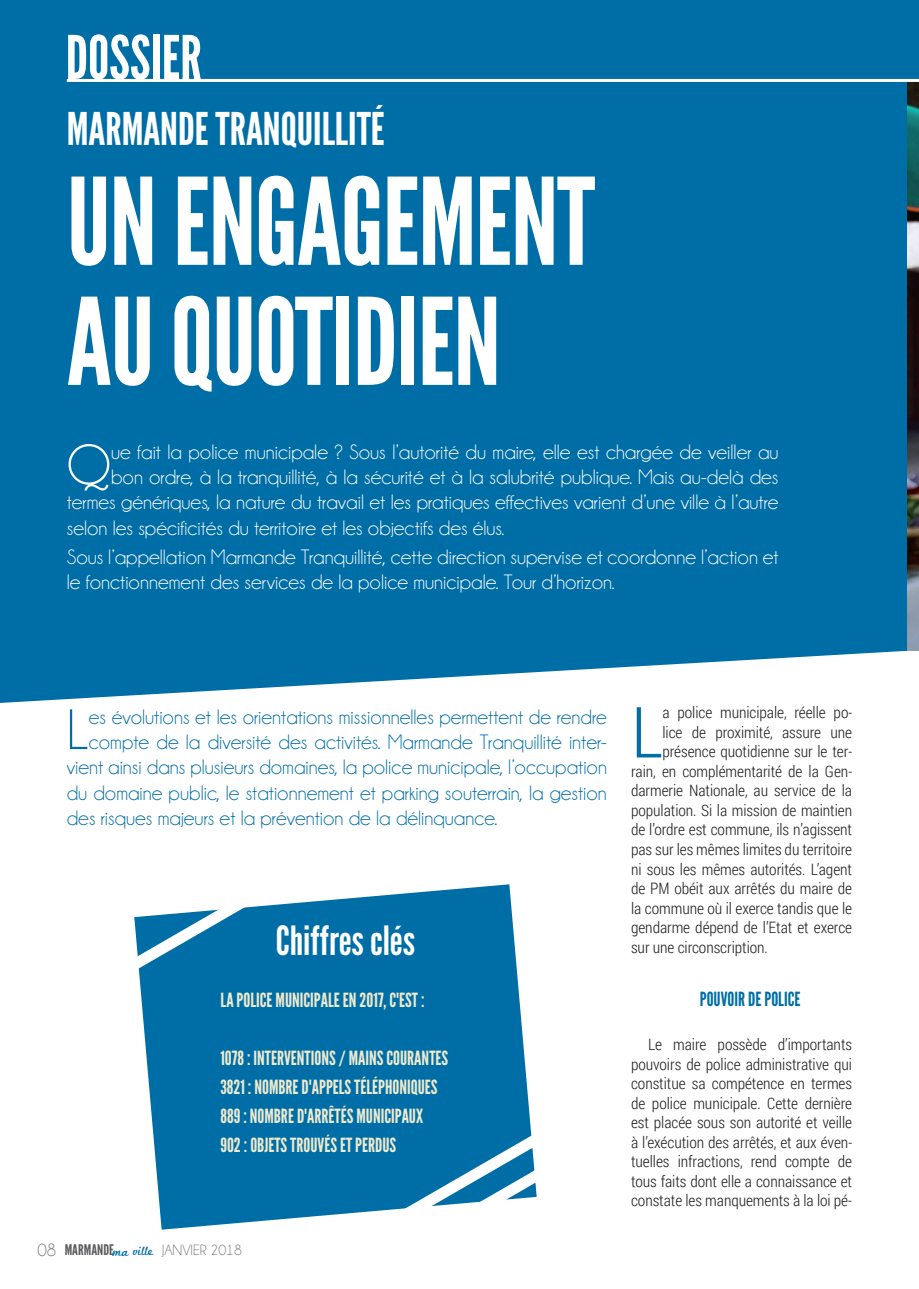
<style>
.page{position:relative;width:919px;height:1289px;background:#fff}
.page>*{position:absolute;margin:0;border:0;box-sizing:border-box;transform-origin:0 0}
.t1{font:120px/120px "League Gothic";letter-spacing:-.01em;color:#fff}
.t2{font:300 70.65px "Roboto Condensed";color:#006ea6}
.t3{font:60px "League Gothic";color:#fff}
.t4{font:57.45px "Champagne&Limousines";color:#fff}
.t5{font:57.45px "Champagne&Limousines";color:#006ea6}
.t6{font:45px "League Gothic";color:#fff}
.t7{font:40.2px "League Gothic";color:#fff}
.t8{font:21px/25.2px "Champagne&Limousines";color:#fff}
.t9{font:21px "Champagne&Limousines";color:#006ea6}
.t10{font:19.5px/29.1px "League Gothic";color:#efeace}
.t11{font:19.5px "League Gothic";color:#006ea6}
.t12{font:300 15.75px/19.5px "Roboto Condensed";letter-spacing:-.005em;color:#231f20;text-align:justify}
.t13{font:15px "Champagne&Limousines";color:#747676}
.t14{font:14.7px "League Gothic";color:#5e5e61;scale:1.06 1}
.t15{font:12.45px "Marketing Script";color:#006ea6}
.s1{font-family:"Champagne&Limousines";font-size:18px;color:#747676}
</style>
<div class="page">
<div style="left:0;top:0;width:906px;height:703px;background:#006ea6"></div>
<div style="left:906px;top:0;width:12px;height:651px;background:#006ea6"></div>
<img style="left:907px;top:82px;width:11px;height:569px">
<hr style="left:67px;top:79px;width:851px;height:3px;background:#fff">
<svg style="left:141px;top:884px;width:391px;height:345px;fill:#006ea6"></svg>
<svg style="left:134px;top:890px;width:122px;height:112px"></svg>
<svg style="left:388px;top:1133px;width:149px;height:96px"></svg>
<h3 class="t3" style="left:66px;top:22px;width:138px">DOSSIER</h3>
<h3 class="t6" style="left:67px;top:102px;width:319px">MARMANDE TRANQUILLITÉ</h3>
<h1 class="t1" style="left:67px;top:163px;width:530px">UN ENGAGEMENT<br>AU QUOTIDIEN</h1>
<h3 class="t4" style="left:67px;top:432px;width:46px">Q</h3>
<h3 class="t8" style="left:111px;top:439px;width:669px">ue fait la police municipale ? Sous l’autorité du maire, elle est chargée de veiller au</h3>
<h3 class="t8" style="left:111px;top:464px;width:669px">bon ordre, à la tranquillité, à la sécurité et à la salubrité publique. Mais au-delà des</h3>
<h3 class="t8" style="left:67px;top:490px;width:713px">termes génériques, la nature du travail et les pratiques effectives varient d’une ville à l’autre</h3>
<h3 class="t8" style="left:67px;top:515px;width:439px">selon les spécificités du territoire et les objectifs des élus.</h3>
<h3 class="t8" style="left:67px;top:544px;width:713px">Sous l’appellation Marmande Tranquillité, cette direction supervise et coordonne l’action et le fonctionnement des services de la police municipale. Tour d’horizon.</h3>
<h3 class="t5" style="left:67px;top:697px;width:23px">L</h3>
<h3 class="t9" style="left:89px;top:705px;width:519px">es évolutions et les orientations missionnelles permettent de rendre</h3>
<h3 class="t9" style="left:89px;top:730px;width:519px">compte de la diversité des activités. Marmande Tranquillité inter-</h3>
<h3 class="t9" style="left:67px;top:755px;width:541px">vient ainsi dans plusieurs domaines, la police municipale, l’occupation</h3>
<h3 class="t9" style="left:67px;top:780px;width:541px">du domaine public, le stationnement et parking souterrain, la gestion</h3>
<h3 class="t9" style="left:67px;top:805px;width:432px">des risques majeurs et la prévention de la délinquance.</h3>
<h3 class="t7" style="left:276px;top:917px;width:141px">CHIFFRES CLÉS</h3>
<p class="t10" style="left:220px;top:985px;width:206px">LA POLICE MUNICIPALE EN 2017, C'EST :</p>
<p class="t10" style="left:220px;top:1043px;width:229px">1078 : INTERVENTIONS / MAINS COURANTES 3821 : NOMBRE D'APPELS TÉLÉPHONIQUES 889 : NOMBRE D'ARRÊTÉS MUNICIPAUX 902 : OBJETS TROUVÉS ET PERDUS</p>
<p class="t14" style="left:38px;top:1240px;width:74px"><span class="s1">08</span> MARMANDE</p>
<p class="t15" style="left:112px;top:1244px;width:42px;rotate:-3deg">ma ville</p>
<p class="t13" style="left:162px;top:1241px;width:8px">janvier</p>
<p class="t13" style="left:210px;top:1241px;width:33px">2018</p>
<h2 class="t2" style="left:631px;top:683px;width:33px">L</h2>
<p class="t12" style="left:662px;top:702px;width:191px">a police municipale, réelle po-</p>
<p class="t12" style="left:662px;top:722px;width:191px">lice de proximité, assure une</p>
<p class="t12" style="left:662px;top:741px;width:191px">présence quotidienne sur le ter-</p>
<p class="t12" style="left:631px;top:761px;width:222px">rain, en complémentarité de la Gen-</p>
<p class="t12" style="left:631px;top:780px;width:222px">darmerie Nationale, au service de la</p>
<p class="t12" style="left:631px;top:800px;width:222px">population. Si la mission de maintien</p>
<p class="t12" style="left:631px;top:819px;width:222px">de l’ordre est commune, ils n’agissent</p>
<p class="t12" style="left:631px;top:839px;width:222px">pas sur les mêmes limites du territoire</p>
<p class="t12" style="left:631px;top:858px;width:222px">ni sous les mêmes autorités. L’agent</p>
<p class="t12" style="left:631px;top:878px;width:222px">de PM obéit aux arrêtés du maire de</p>
<p class="t12" style="left:631px;top:897px;width:222px">la commune où il exerce tandis que le</p>
<p class="t12" style="left:631px;top:917px;width:222px">gendarme dépend de l’Etat et exerce</p>
<p class="t12" style="left:631px;top:936px;width:138px">sur une circonscription.</p>
<p class="t11" style="left:699px;top:987px;width:102px">POUVOIR DE POLICE</p>
<p class="t12" style="left:631px;top:1034px;width:222px;text-indent:17px">Le maire possède d’importants pouvoirs de police administrative qui constitue sa compétence en termes de police municipale. Cette dernière est placée sous son autorité et veille à l’exécution des arrêtés, et aux éven&shy;tuelles infractions, rend compte de tous faits dont elle a connaissance et constate les manquements à la loi pé-</p>
</div>
